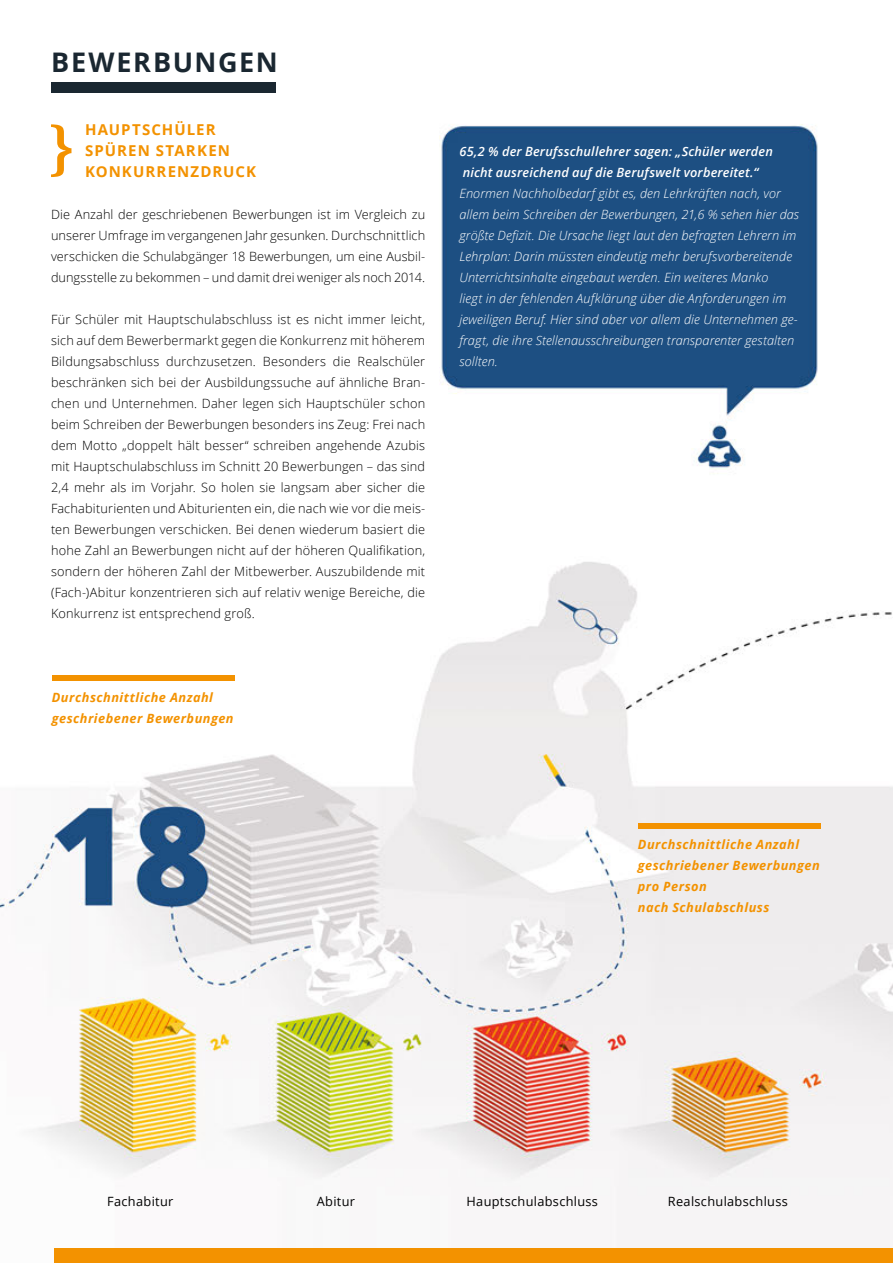
<style>
.page{position:relative;width:893px;height:1263px;background:#fff}
.page>*{position:absolute;margin:0;border:0;box-sizing:border-box;transform-origin:0 0}
.t1{font:700 27px "Open Sans";letter-spacing:.06em;color:#1a2731}
.t2{font:700 15px/21px "Open Sans";letter-spacing:.075em;color:#f39200}
.t3{font:300 12.75px/21px "Open Sans";letter-spacing:.005em;color:#000;text-align:justify}
.t4{font:italic 300 12.75px/21px "Open Sans";letter-spacing:.01em;color:#fff}
.t5{font:italic 700 12.75px/21px "Open Sans";letter-spacing:.04em;color:#f39200}
.t6{font:italic 600 12.75px/21px "Open Sans";letter-spacing:.015em;color:#fff}
.t7{font:12.75px "Open Sans";letter-spacing:.025em;color:#000}
</style>
<div class="page">
<img style="left:0;top:82px;width:893px;height:1166px">
<div style="left:52px;top:675px;width:182px;height:6px;background:#f39200"></div>
<div style="left:638px;top:823px;width:182px;height:5px;background:#f39200"></div>
<svg style="left:51px;top:124px;width:20px;height:53px"></svg>
<div style="left:51px;top:83px;width:225px;height:10px;background:#1a2731"></div>
<div style="left:54px;top:1248px;width:839px;height:15px;background:#f39200"></div>
<svg style="left:806px;top:1246px;width:87px;height:2px"></svg>
<h1 class="t1" style="left:51px;top:43px;width:228px">BEWERBUNGEN</h1>
<p class="t2" style="left:85px;top:119px;width:173px">HAUPTSCHÜLER<br>SPÜREN STARKEN<br>KONKURRENZDRUCK</p>
<p class="t3" style="left:51px;top:204px;width:376px">Die Anzahl der geschriebenen Bewerbungen ist im Vergleich zu unserer Umfrage im vergangenen Jahr gesunken. Durchschnittlich verschicken die Schulabgänger 18 Bewerbungen, um eine Ausbil&shy;dungsstelle zu bekommen – und damit drei weniger als noch 2014.</p>
<p class="t3" style="left:51px;top:309px;width:376px">Für Schüler mit Hauptschulabschluss ist es nicht immer leicht, sich auf dem Bewerbermarkt gegen die Konkurrenz mit höherem Bildungsabschluss durchzusetzen. Besonders die Realschüler beschränken sich bei der Ausbildungssuche auf ähnliche Bran&shy;chen und Unternehmen. Daher legen sich Hauptschüler schon beim Schreiben der Bewerbungen besonders ins Zeug: Frei nach dem Motto „doppelt hält besser“ schreiben angehende Azubis mit Hauptschulabschluss im Schnitt 20 Bewerbungen – das sind 2,4 mehr als im Vorjahr. So holen sie langsam aber sicher die Fachabiturienten und Abiturienten ein, die nach wie vor die meis&shy;ten Bewerbungen verschicken. Bei denen wiederum basiert die hohe Zahl an Bewerbungen nicht auf der höheren Qualifikation, sondern der höheren Zahl der Mitbewerber. Auszubildende mit (Fach-)Abitur konzentrieren sich auf relativ wenige Bereiche, die Konkurrenz ist entsprechend groß.</p>
<p class="t5" style="left:52px;top:687px;width:183px">Durchschnittliche Anzahl geschriebener Bewerbungen</p>
<p class="t6" style="left:459px;top:141px;width:315px">65,2 % der Berufsschullehrer sagen: „Schüler werden nicht ausreichend auf die Berufswelt vorbereitet.“</p>
<p class="t4" style="left:459px;top:182px;width:341px">Enormen Nachholbedarf gibt es, den Lehrkräften nach, vor allem beim Schreiben der Bewerbungen, 21,6 % sehen hier das größte Defizit. Die Ursache liegt laut den befragten Lehrern im Lehrplan: Darin müssten eindeutig mehr berufsvorbereitende Unterrichtsinhalte eingebaut werden. Ein weiteres Manko<br>liegt in der fehlenden Aufklärung über die Anforderungen im jeweiligen Beruf. Hier sind aber vor allem die Unternehmen ge&shy;fragt, die ihre Stellenausschreibungen transparenter gestalten sollten.</p>
<p class="t5" style="left:638px;top:834px;width:183px">Durchschnittliche Anzahl geschriebener Bewerbungen pro Person<br>nach Schulabschluss</p>
<p class="t7" style="left:107px;top:1193px;width:68px">Fachabitur</p>
<p class="t7" style="left:317px;top:1193px;width:40px">Abitur</p>
<p class="t7" style="left:467px;top:1193px;width:133px">Hauptschulabschluss</p>
<p class="t7" style="left:668px;top:1193px;width:121px">Realschulabschluss</p>
</div>
